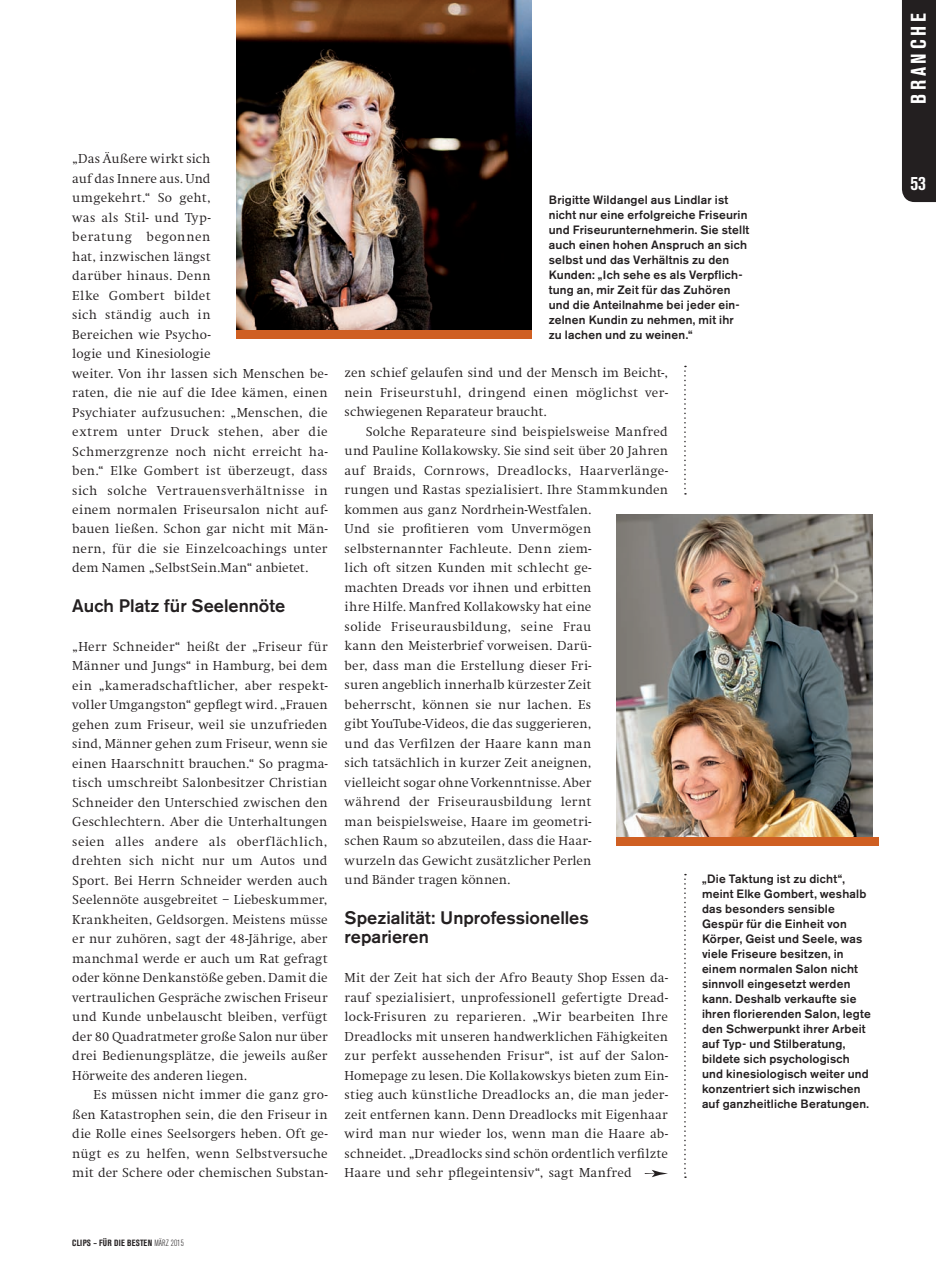
<style>
.page{position:relative;width:936px;height:1263px;background:#fff}
.page>*{position:absolute;margin:0;border:0;box-sizing:border-box;transform-origin:0 0}
.t1{font:700 21px "Akzidenz Grot Con BQ";color:#fff}
.t2{font:700 19.5px "Akzidenz Grot Con BQ";color:#fff}
.t3{font:500 18px/19.5px "Akzidenz Grotesk BQ";color:#231f20}
.t4{font:300 13.5px/19.5px "Swift";letter-spacing:.015em;color:#231f20;text-align:justify}
.t5{font:500 12px/15px "Akzidenz Grotesk BQ";letter-spacing:.015em;color:#231f20}
.t6{font:700 9px "Akzidenz Grot Con BQ";letter-spacing:.035em;color:#231f20}
.s1{font-weight:300}
</style>
<div class="page">
<svg style="left:684px;top:874px;width:2px;height:304px"></svg>
<svg style="left:684px;top:366px;width:2px;height:129px"></svg>
<div style="left:902px;top:0;width:33px;height:202px;background:#231f20"></div>
<img style="left:617px;top:514px;width:255px;height:323px">
<img style="left:236px;top:0;width:295px;height:330px">
<svg style="left:644px;top:1170px;width:24px;height:7px"></svg>
<div style="left:236px;top:330px;width:295px;height:9px;background:#cf5f22"></div>
<div style="left:617px;top:837px;width:261px;height:9px;background:#cf5f22"></div>
<p class="t4" style="left:72px;top:149px;width:257px;text-align:left">„Das Äußere wirkt sich<br>auf das Innere aus. Und<br>umgekehrt.“ So geht,<br>was als Stil- und Typ-<br>beratung begonnen<br>hat, inzwischen längst<br>darüber hinaus. Denn<br>Elke Gombert bildet<br>sich ständig auch in<br>Bereichen wie Psycho-<br>logie und Kinesiologie<br>weiter. Von ihr lassen sich Menschen be&shy;raten, die nie auf die Idee kämen, einen<br>Psychiater aufzusuchen: „Menschen, die extrem unter Druck stehen, aber die<br>Schmerzgrenze noch nicht erreicht ha&shy;ben.“ Elke Gombert ist überzeugt, dass sich solche Vertrauensverhältnisse in einem normalen Friseursalon nicht auf&shy;bauen ließen. Schon gar nicht mit Män&shy;nern, für die sie Einzelcoachings unter dem Namen „SelbstSein.Man“ anbietet.</p>
<h3 class="t3" style="left:72px;top:595px;width:214px">Auch Platz für Seelennöte</h3>
<p class="t4" style="left:72px;top:637px;width:257px">„Herr Schneider“ heißt der „Friseur für Männer und Jungs“ in Hamburg, bei dem ein „kameradschaftlicher, aber respekt&shy;voller Umgangston“ gepflegt wird. „Frauen gehen zum Friseur, weil sie unzufrieden sind, Männer gehen zum Friseur, wenn sie einen Haarschnitt brauchen.“ So pragma&shy;tisch umschreibt Salonbesitzer Christian Schneider den Unterschied zwischen den Geschlechtern. Aber die Unterhaltungen seien alles andere als oberflächlich, drehten sich nicht nur um Autos und Sport. Bei Herrn Schneider werden auch Seelennöte ausgebreitet – Liebeskummer, Krankheiten, Geldsorgen. Meistens müsse er nur zuhören, sagt der 48-Jährige, aber manchmal werde er auch um Rat gefragt oder könne Denkanstöße geben. Damit die vertraulichen Gespräche zwischen Friseur und Kunde unbelauscht bleiben, verfügt der 80 Quadratmeter große Salon nur über drei Bedienungsplätze, die jeweils außer Hörweite des anderen liegen.</p>
<p class="t4" style="left:72px;top:1085px;width:257px;text-indent:21px">Es müssen nicht immer die ganz gro&shy;ßen Katastrophen sein, die den Friseur in die Rolle eines Seelsorgers heben. Oft ge&shy;nügt es zu helfen, wenn Selbstversuche mit der Schere oder chemischen Substan-</p>
<p class="t5" style="left:548px;top:192px;width:202px">Brigitte Wildangel aus Lindlar ist nicht nur eine erfolgreiche Friseurin und Friseurunternehmerin. Sie stellt auch einen hohen Anspruch an sich selbst und das Verhältnis zu den Kunden: „Ich sehe es als Verpflich&shy;tung an, mir Zeit für das Zuhören und die Anteilnahme bei jeder ein&shy;zelnen Kundin zu nehmen, mit ihr zu lachen und zu weinen.“</p>
<p class="t4" style="left:344px;top:363px;width:325px">zen schief gelaufen sind und der Mensch im Beicht-, nein Friseurstuhl, dringend einen möglichst ver&shy;schwiegenen Reparateur braucht.</p>
<p class="t4" style="left:344px;top:422px;width:325px;text-align:left;text-indent:21px">Solche Reparateure sind beispielsweise Manfred und Pauline Kollakowsky. Sie sind seit über 20 Jahren auf Braids, Cornrows, Dreadlocks, Haarverlänge&shy;rungen und Rastas spezialisiert. Ihre Stammkunden kommen aus ganz Nordrhein-Westfalen.<br>Und sie profitieren vom Unvermögen selbsternannter Fachleute. Denn ziem-<br>lich oft sitzen Kunden mit schlecht ge-<br>machten Dreads vor ihnen und erbitten<br>ihre Hilfe. Manfred Kollakowsky hat eine<br>solide Friseurausbildung, seine Frau<br>kann den Meisterbrief vorweisen. Darü-<br>ber, dass man die Erstellung dieser Fri-<br>suren angeblich innerhalb kürzester Zeit<br>beherrscht, können sie nur lachen. Es<br>gibt YouTube-Videos, die das suggerieren,<br>und das Verfilzen der Haare kann man<br>sich tatsächlich in kurzer Zeit aneignen,<br>vielleicht sogar ohne Vorkenntnisse. Aber<br>während der Friseurausbildung lernt<br>man beispielsweise, Haare im geometri-<br>schen Raum so abzuteilen, dass die Haar-<br>wurzeln das Gewicht zusätzlicher Perlen<br>und Bänder tragen können.</p>
<h3 class="t3" style="left:344px;top:907px;width:246px">Spezialität: U nprofessionelles reparieren</h3>
<p class="t4" style="left:344px;top:968px;width:325px">Mit der Zeit hat sich der Afro Beauty Shop Essen da&shy;rauf spezialisiert, unprofessionell gefertigte Dread&shy;lock-Frisuren zu reparieren. „Wir bearbeiten Ihre Dreadlocks mit unseren handwerklichen Fähigkeiten zur perfekt aussehenden Frisur“, ist auf der Salon-Homepage zu lesen. Die Kollakowskys bieten zum Ein&shy;stieg auch künstliche Dreadlocks an, die man jeder&shy;zeit entfernen kann. Denn Dreadlocks mit Eigenhaar wird man nur wieder los, wenn man die Haare ab&shy;schneidet. „Dreadlocks sind schön ordentlich verfilzte Haare und sehr pflegeintensiv“, sagt Manfred</p>
<p class="t5" style="left:702px;top:871px;width:170px">„Die Taktung ist zu dicht“, meint Elke Gombert, weshalb das besonders sensible -Gespür für die Einheit von<br>Körper, Geist und Seele, was viele Friseure besitzen, in einem normalen Salon nicht sinnvoll eingesetzt werden kann. Deshalb verkaufte sie ihren florierenden Salon, legte den Schwerpunkt ihrer Arbeit auf Typ- und Stilberatung, bildete sich psychologisch und kinesiologisch weiter und konzentriert sich inzwischen auf ganzheitliche Beratungen.</p>
<p class="t6" style="left:72px;top:1238px;width:113px">CLIPS – FÜR DIE BESTEN <span class="s1">März 2015</span></p>
<h1 class="t1" style="left:906px;top:104px;width:91px;rotate:-90deg">Branche</h1>
<h2 class="t2" style="left:910px;top:172px;width:17px">53</h2>
</div>
